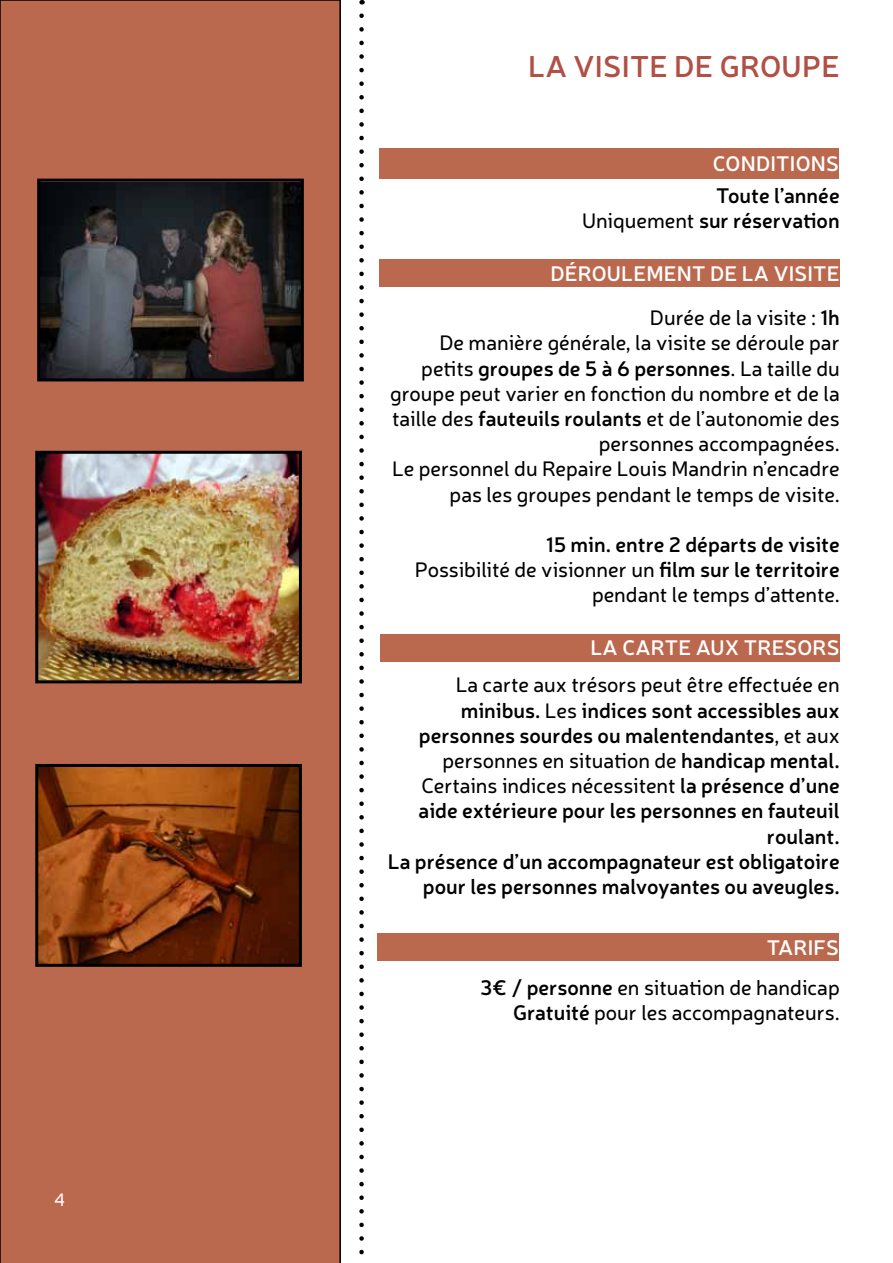
<style>
.page{position:relative;width:893px;height:1263px;background:#fff}
.page>*{position:absolute;margin:0;border:0;box-sizing:border-box;transform-origin:0 0}
.t1{font:600 30px "Neris";letter-spacing:.01em;color:#b15045}
.t2{font:21px/25.2px "Neris";color:#000;text-align:right}
.t3{font:600 21px/25.2px "Neris";color:#000;text-align:right}
.t4{font:600 21px "Neris";letter-spacing:.01em;color:#fff}
.t5{font:18px "Neris";color:#fff}
.s1{font-weight:400}
.s2{font-weight:600}
</style>
<div class="page">
<div style="left:380px;top:634px;width:460px;height:27px;background:#ba694e"></div>
<div style="left:378px;top:933px;width:461px;height:28px;background:#ba694e"></div>
<div style="left:379px;top:259px;width:461px;height:28px;background:#ba694e"></div>
<div style="left:379px;top:148px;width:460px;height:31px;background:#ba694e"></div>
<div style="left:0;top:0;width:341px;height:1263px;background:#ba694e"></div>
<svg style="left:359px;top:16px;width:5px;height:1239px"></svg>
<img style="left:41px;top:183px;width:259px;height:194px">
<div style="left:37px;top:179px;width:267px;height:202px;border:3px solid #000"></div>
<img style="left:39px;top:768px;width:259px;height:195px">
<div style="left:35px;top:764px;width:267px;height:203px;border:3px solid #000"></div>
<img style="left:39px;top:455px;width:259px;height:224px">
<div style="left:35px;top:451px;width:267px;height:232px;border:3px solid #000"></div>
<p class="t5" style="left:54px;top:1188px;width:13px">4</p>
<h1 class="t1" style="left:528px;top:45px;width:292px">La visite de groupe</h1>
<p class="t4" style="left:713px;top:149px;width:125px">Conditions</p>
<p class="t3" style="left:582px;top:182px;width:259px">Toute l’année<br><span class="s1">Uniquement</span> sur réservation</p>
<p class="t4" style="left:550px;top:259px;width:85px">Dérouleme</p>
<p class="t4" style="left:677px;top:259px;width:162px">nt de la visite</p>
<p class="t2" style="left:390px;top:304px;width:451px">Durée de la visite : <span class="s2">1h<br></span>De manière générale, la visite se déroule par petits <span class="s2">groupes de 5 à 6 personnes</span>. La taille du groupe peut varier en fonction du nombre et de la taille des <span class="s2">fauteuils roulants</span> et de l’autonomie des personnes accompagnées.<br>Le personnel du Repaire Louis Mandrin n’encadre pas les groupes pendant le temps de visite.</p>
<p class="t2" style="left:415px;top:531px;width:426px"><span class="s2">15 min. entre 2 départs de visite<br></span>Possibilité de visionner un <span class="s2">film sur le territoire </span>pendant le temps d’attente.</p>
<p class="t4" style="left:590px;top:634px;width:182px">la carte aux tresors</p>
<p class="t3" style="left:388px;top:671px;width:453px"><span class="s1">La carte aux trésors peut être effectuée en </span>minibus. <span class="s1">Les</span> indices sont accessibles aux personnes sourdes ou malentendantes<span class="s1">, et aux personnes en situation de</span> handicap mental.<br><span class="s1">Certains indices nécessitent</span> la présence d’une aide extérieure pour les personnes en fauteuil roulant.<br>La présence d’un accompagnateur est obligatoire pour les personnes malvoyantes ou aveugles.</p>
<p class="t4" style="left:767px;top:933px;width:13px">Tari</p>
<p class="t4" style="left:814px;top:933px;width:24px">fs</p>
<p class="t2" style="left:480px;top:974px;width:361px"><span class="s2">3€ / personne</span> en situation de handicap<br><span class="s2">Gratuité</span> pour les accompagnateurs.</p>
</div>
